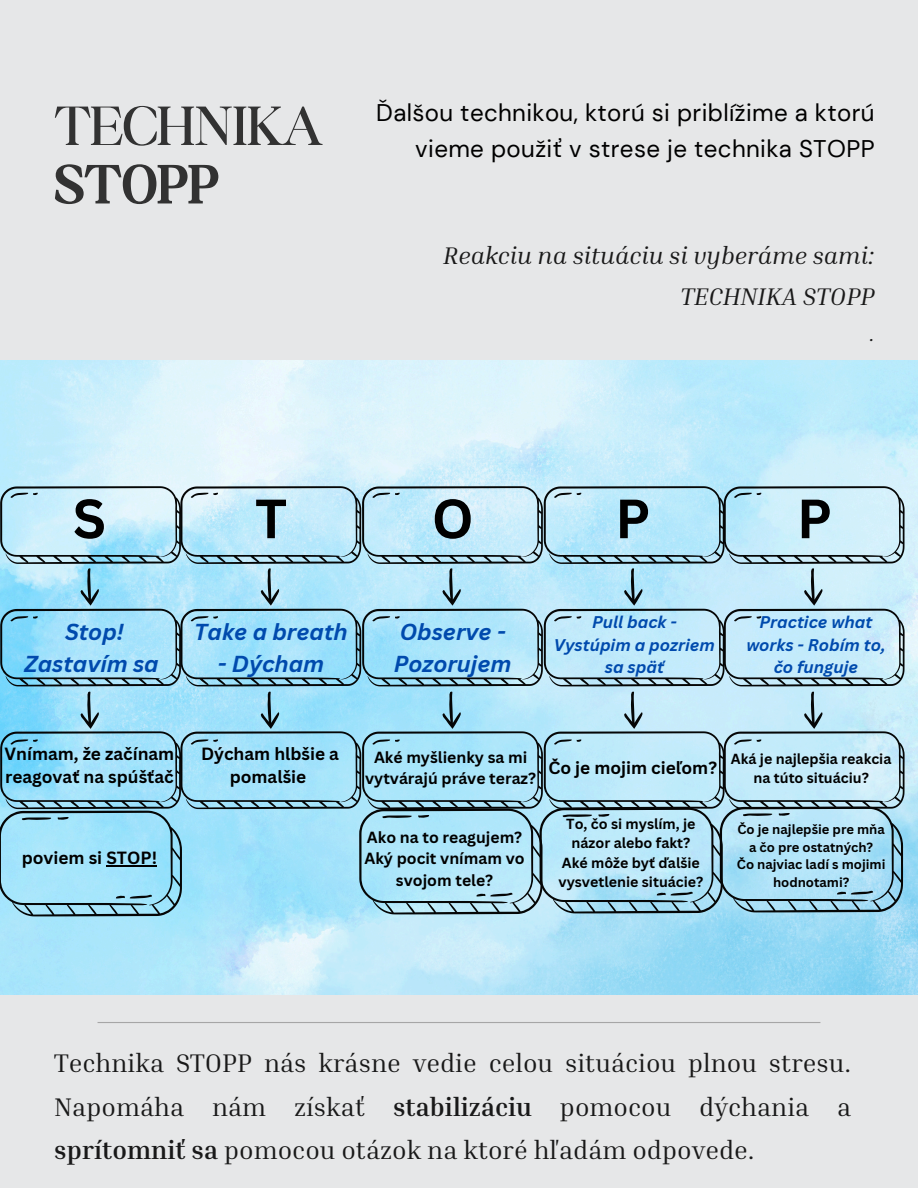
<style>
.page{position:relative;width:918px;height:1188px;background:#e6e7e8}
.page>*{position:absolute;margin:0;border:0;box-sizing:border-box;transform-origin:0 0}
.t1{font:300 59.25px/58.5px "Boston Angel";color:#323232}
.t2{font:700 54px "Canva Sans";color:#000}
.t3{font:26.1px/43.8px "Inria Serif";color:#191919;text-align:justify}
.t4{font:italic 24.6px/41.7px "Inria Serif";color:#191919;text-align:right}
.t5{font:24.15px/35.8px "DM Sans";letter-spacing:.015em;color:#000;text-align:right}
.t6{font:italic 700 22.5px/31.5px "Canva Sans";color:#004aad;text-align:center}
.t7{font:italic 20.1px "Inria Serif";color:#191919}
.t8{font:700 17.25px/23.7px "Canva Sans";color:#000}
.t9{font:italic 700 16.5px/22.5px "Canva Sans";color:#004aad;text-align:center}
.t10{font:700 15.75px/21.3px "Canva Sans";color:#000;text-align:center}
.t11{font:700 14.25px/19.2px "Canva Sans";color:#000;text-align:center}
.t12{font:700 13.05px/17.5px "Canva Sans";color:#000;text-align:center}
.s1{font-weight:700}
</style>
<div class="page">
<hr style="left:98px;top:1022px;width:722px;height:1px;background:#a6a6a6">
<img style="left:0;top:360px;width:918px;height:635px">
<svg style="left:0;top:486px;width:905px;height:430px;background:#a4d4e7"></svg>
<hr style="left:106px;top:865px;width:51px;height:2px;background:#000">
<h2 class="t1" style="left:54px;top:97px;width:269px">TECHNIKA<br><span class="s1">STOPP</span></h2>
<p class="t5" style="left:376px;top:95px;width:500px">Ďalšou technikou, ktorú si priblížime a ktorú vieme použiť v strese je technika STOPP</p>
<h2 class="t4" style="left:443px;top:234px;width:433px">Reakciu na situáciu si vyberáme sami:<br>TECHNIKA STOPP</h2>
<h2 class="t7" style="left:869px;top:322px;width:7px">.</h2>
<p class="t2" style="left:73px;top:481px;width:35px">S</p>
<h3 class="t2" style="left:255px;top:481px;width:33px">T</h3>
<h4 class="t2" style="left:432px;top:481px;width:43px">O</h4>
<p class="t2" style="left:615px;top:481px;width:37px">P</p>
<p class="t2" style="left:797px;top:481px;width:37px">P</p>
<h3 class="t6" style="left:25px;top:616px;width:136px">Stop!<br>Zastavím sa</h3>
<h4 class="t6" style="left:194px;top:616px;width:155px">Take a breath</h4>
<h4 class="t6" style="left:218px;top:647px;width:108px">- Dýcham</h4>
<p class="t6" style="left:394px;top:616px;width:119px;text-align:left">Observe -<br>Pozorujem</p>
<p class="t9" style="left:554px;top:611px;width:162px">Pull back -<br>Vystúpim a pozriem sa späť</p>
<h3 class="t9" style="left:746px;top:611px;width:141px">Practice what works - Robím to, čo funguje</h3>
<p class="t8" style="left:5px;top:741px;width:171px">Vnímam, že začínam reagovať na spúšťač</p>
<p class="t8" style="left:22px;top:846px;width:137px">poviem si STOP!</p>
<h4 class="t8" style="left:201px;top:741px;width:140px;text-align:center">Dýcham hlbšie a pomalšie</h4>
<h4 class="t10" style="left:365px;top:746px;width:172px">Aké myšlienky sa mi vytvárajú práve teraz?</h4>
<p class="t10" style="left:365px;top:826px;width:162px">Ako na to reagujem?<br>Aký pocit vnímam vo svojom tele?</p>
<p class="t8" style="left:548px;top:755px;width:170px">Čo je mojim cieľom?</p>
<h4 class="t11" style="left:566px;top:814px;width:131px">To, čo si myslím, je názor alebo fakt?</h4>
<h4 class="t11" style="left:558px;top:852px;width:146px;text-align:left">Aké môže byť ďalšie vysvetlenie situácie?</h4>
<p class="t11" style="left:731px;top:749px;width:162px">Aká je najlepšia reakcia na túto situáciu?</p>
<p class="t12" style="left:738px;top:821px;width:149px">Čo je najlepšie pre mňa a čo pre ostatných?</p>
<p class="t12" style="left:737px;top:856px;width:150px">Čo najviac ladí s mojimi hodnotami?</p>
<h1 class="t3" style="left:54px;top:1040px;width:799px">Technika STOPP nás krásne vedie celou situáciou plnou stresu.<br>Napomáha nám získať <span class="s1">stabilizáciu</span> pomocou dýchania a <span class="s1">sprítomniť sa</span> pomocou otázok na ktoré hľadám odpovede.</h1>
</div>
